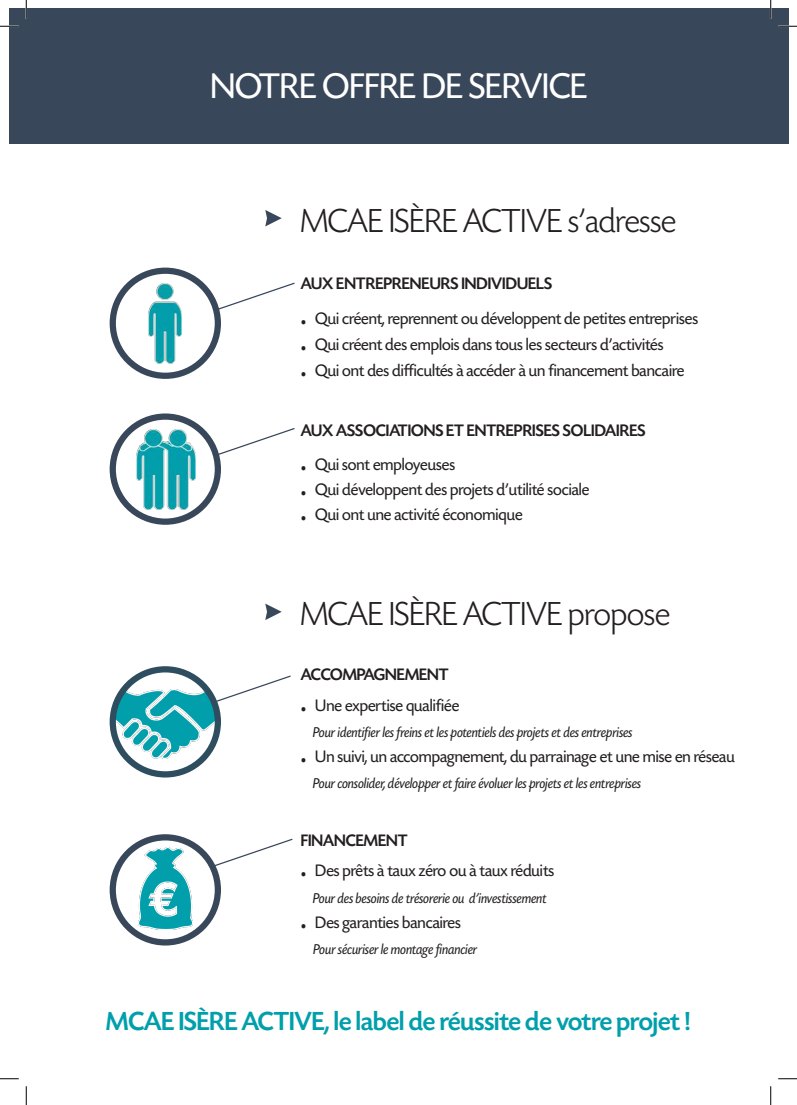
<style>
.page{position:relative;width:797px;height:1105px;background:#fff}
.page>*{position:absolute;margin:0;border:0;box-sizing:border-box;transform-origin:0 0}
.t1{font:37.5px "Today SHOP";color:#fff}
.t2{font:300 35px "Today SHOP";color:#231f20}
.t3{font:500 27.5px "Today SHOP";color:#009fab}
.t4{font:17.5px/26.2px "Today SHOP";color:#231f20}
.t5{font:500 17.5px "Today SHOP";color:#231f20}
.t6{font:italic 15px "Today SHOP";color:#231f20}
.s1{font-size:37.5px}
</style>
<div class="page">
<div style="left:110px;top:268px;width:111px;height:111px;border:6px solid #39475a;border-radius:50%"></div>
<svg style="left:113px;top:417px;width:105px;height:105px"></svg>
<div style="left:110px;top:413px;width:111px;height:112px;border:6px solid #39475a;border-radius:50%"></div>
<div style="left:9px;top:9px;width:779px;height:135px;background:#39475a"></div>
<img style="left:149px;top:283px;width:33px;height:80px">
<img style="left:137px;top:430px;width:58px;height:79px">
<img style="left:112px;top:690px;width:107px;height:68px">
<svg style="left:113px;top:837px;width:105px;height:105px"></svg>
<div style="left:110px;top:834px;width:111px;height:111px;border:6px solid #39475a;border-radius:50%"></div>
<img style="left:138px;top:848px;width:55px;height:82px">
<svg style="left:265px;top:210px;width:17px;height:16px"></svg>
<svg style="left:265px;top:604px;width:17px;height:16px"></svg>
<svg style="left:215px;top:282px;width:80px;height:29px"></svg>
<svg style="left:215px;top:428px;width:80px;height:29px"></svg>
<svg style="left:211px;top:675px;width:80px;height:29px"></svg>
<svg style="left:213px;top:838px;width:80px;height:29px"></svg>
<div style="left:110px;top:666px;width:111px;height:111px;border:6px solid #2e4d5e;border-radius:50%"></div>
<svg style="left:0;top:25px;width:19px;height:2px"></svg>
<svg style="left:778px;top:25px;width:19px;height:2px"></svg>
<svg style="left:0;top:1078px;width:19px;height:1px"></svg>
<svg style="left:778px;top:1078px;width:19px;height:1px"></svg>
<svg style="left:25px;top:0;width:2px;height:19px"></svg>
<svg style="left:25px;top:1086px;width:2px;height:19px"></svg>
<svg style="left:770px;top:0;width:1px;height:19px"></svg>
<svg style="left:770px;top:1086px;width:1px;height:19px"></svg>
<h1 class="t1" style="left:210px;top:67px;width:378px">NOTRE OFFRE DE SERVICE</h1>
<h2 class="t2" style="left:301px;top:202px;width:111px">MCAE Isère</h2>
<h2 class="t2" style="left:463px;top:202px;width:36px">Active</h2>
<h2 class="t2" style="left:568px;top:202px;width:109px">s’adresse</h2>
<p class="t5" style="left:301px;top:274px;width:46px">AUX ENTREPRENEURS</p>
<p class="t5" style="left:461px;top:274px;width:10px">INDIVIDUELS</p>
<p class="t4" style="left:301px;top:306px;width:399px"><span class="s1">.</span> Qui créent, reprennent ou développent de petites entreprises <span class="s1">.</span> Qui créent des emplois dans tous les secteurs d’activités<br><span class="s1">.</span> Qui ont des difficultés à accéder à un financement bancaire</p>
<p class="t5" style="left:301px;top:421px;width:46px">AUX ASSOCIATIONS</p>
<p class="t5" style="left:446px;top:421px;width:30px">ET ENTREPRISES</p>
<p class="t5" style="left:563px;top:421px;width:10px">SOLIDAIRES</p>
<p class="t4" style="left:301px;top:452px;width:290px;line-height:25px"><span class="s1">.</span> Qui sont employeuses<br><span class="s1">.</span> Qui développent des projets d’utilité sociale <span class="s1">.</span> Qui ont une activité économique</p>
<h2 class="t2" style="left:301px;top:596px;width:111px">MCAE Isère</h2>
<h2 class="t2" style="left:463px;top:596px;width:36px">Active</h2>
<h2 class="t2" style="left:568px;top:596px;width:103px">propose</h2>
<p class="t5" style="left:301px;top:665px;width:149px">ACCOMPAGNEMENT</p>
<p class="t4" style="left:301px;top:693px;width:160px"><span class="s1">.</span> Une expertise qualifiée</p>
<p class="t6" style="left:313px;top:724px;width:321px">Pour identifier les freins et les potentiels des projets et des entreprises</p>
<p class="t4" style="left:301px;top:744px;width:435px"><span class="s1">.</span> Un suivi, un accompagnement, du parrainage et une mise en réseau</p>
<p class="t6" style="left:313px;top:776px;width:330px">Pour consolider, développer et faire évoluer les projets et les entreprises</p>
<p class="t5" style="left:301px;top:831px;width:19px">FINANCEMENT</p>
<p class="t4" style="left:301px;top:858px;width:255px"><span class="s1">.</span> Des prêts à taux zéro ou à taux réduits</p>
<p class="t6" style="left:313px;top:890px;width:235px">Pour des besoins de trésorerie ou d’investissement</p>
<p class="t4" style="left:301px;top:909px;width:161px"><span class="s1">.</span> Des garanties bancaires</p>
<p class="t6" style="left:313px;top:941px;width:165px">Pour sécuriser le montage financier</p>
<h3 class="t3" style="left:106px;top:1007px;width:166px">MCAE ISÈRE ACTIVE</h3>
<h3 class="t3" style="left:325px;top:1007px;width:367px">, LE LABEL DE RÉUSSITE DE VOTRE PROJET !</h3>
</div>
